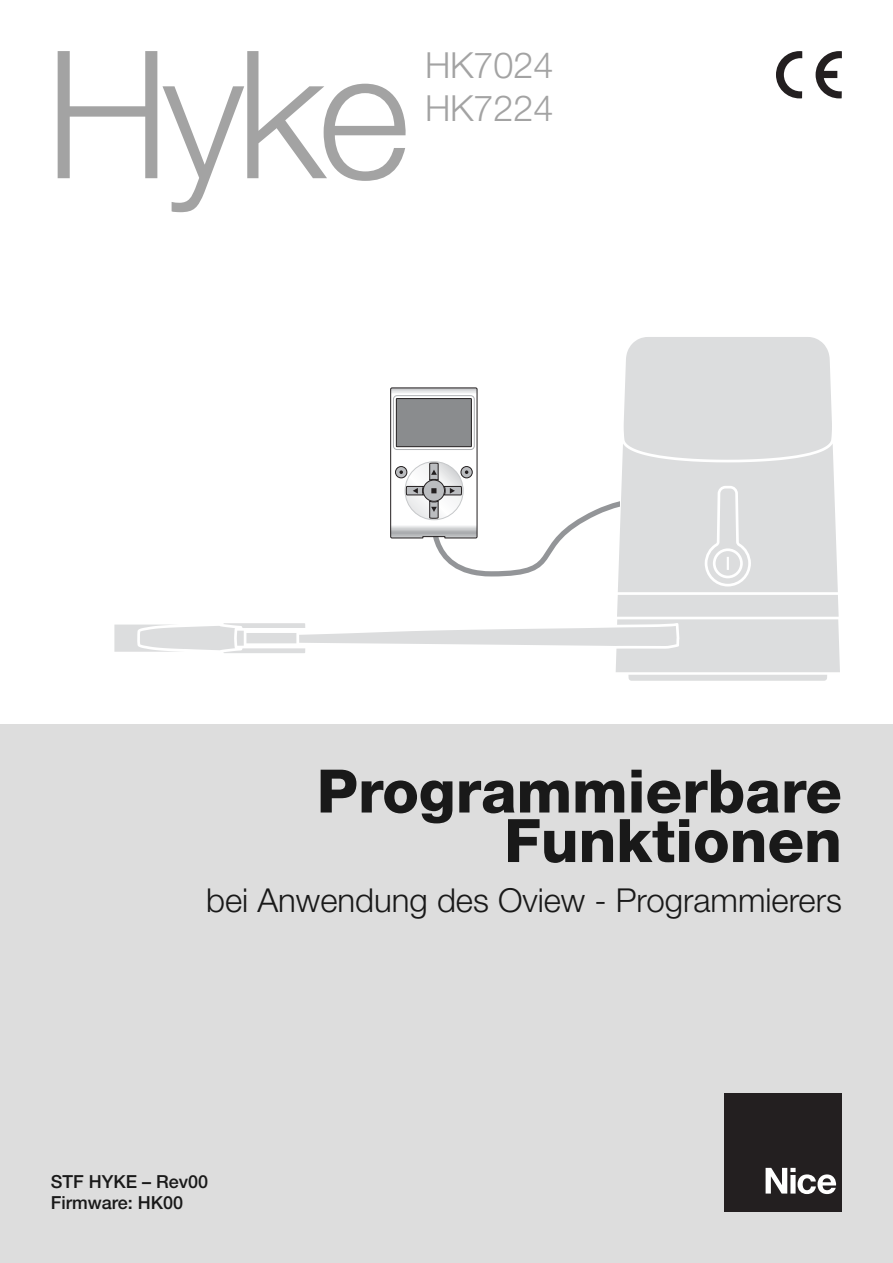
<style>
.page{position:relative;width:893px;height:1263px;background:#fff}
.page>*{position:absolute;margin:0;border:0;box-sizing:border-box;transform-origin:0 0}
.t1{font:300 178.05px "Helvetica Neue";color:#a3a3a3}
.t2{font:800 60px/49.5px "Helvetica Neue";color:#191919;text-align:right}
.t3{font:300 36px/43.2px "Helvetica Neue";color:#a3a3a3}
.t4{font:300 33px "Helvetica Neue";color:#191919}
.t5{font:500 18px/21.6px "Helvetica Neue";color:#191919}
</style>
<div class="page">
<div style="left:0;top:724px;width:892px;height:539px;background:#ddd"></div>
<div style="left:724px;top:1093px;width:118px;height:119px;background:#231f20"></div>
<svg style="left:765px;top:1168px;width:71px;height:26px"></svg>
<svg style="left:776px;top:51px;width:26px;height:47px"></svg>
<svg style="left:815px;top:51px;width:27px;height:47px"></svg>
<svg style="left:114px;top:337px;width:726px;height:344px"></svg>
<h1 class="t1" style="left:45px;top:51px;width:367px">Hyke</h1>
<p class="t3" style="left:425px;top:47px;width:130px">HK7024<br>HK7224</p>
<h2 class="t2" style="left:317px;top:772px;width:527px">Programmierbare<br>Funktionen</h2>
<p class="t4" style="left:206px;top:888px;width:637px">bei Anwendung des Oview - Programmierers</p>
<p class="t5" style="left:51px;top:1172px;width:159px">STF HYKE – Rev00<br>Firmware: HK00</p>
</div>
